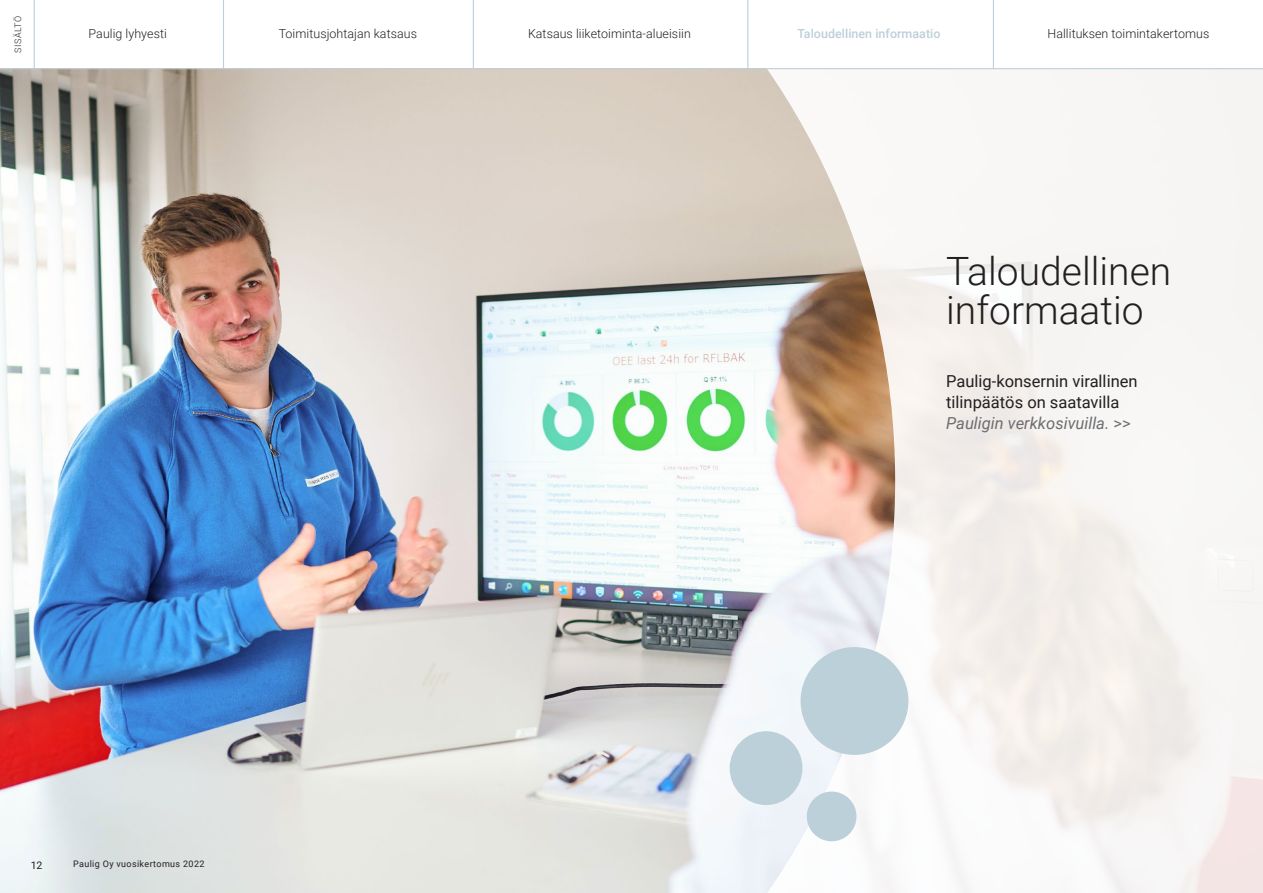
<style>
.page{position:relative;width:1263px;height:893px;background:#fff}
.page>*{position:absolute;margin:0;border:0;box-sizing:border-box;transform-origin:0 0}
.t1{font:300 39px/39px "Roboto";color:#231f20}
.t2{font:16.5px/21px "Roboto";color:#231f20}
.t3{font:300 12.45px "Roboto";letter-spacing:.005em;color:#231f20}
.t4{font:500 12.45px "Roboto";letter-spacing:.005em;color:#bcd0d9}
.t5{font:10.5px "Roboto";color:#231f20}
.t6{font:9px "Roboto";letter-spacing:.04em;color:#231f20}
.t7{font:300 9px "Roboto";letter-spacing:.065em;color:#231f20}
.s1{font-style:italic;color:#6c6d70}
.s2{color:#6c6d70}
</style>
<div class="page">
<img style="left:0;top:69px;width:632px;height:824px">
<svg style="left:632px;top:0;width:631px;height:893px;fill:#f7f5f4"></svg>
<div style="left:730px;top:731px;width:72px;height:74px;background:#bcd0d9;border-radius:50%"></div>
<div style="left:807px;top:791px;width:49px;height:50px;background:#bcd0d9;border-radius:50%"></div>
<div style="left:800px;top:647px;width:108px;height:108px;background:#bcd0d9;border-radius:50%"></div>
<hr style="left:0;top:68px;width:1263px;height:1px;background:#bcd0d9">
<hr style="left:34px;top:0;width:1px;height:69px;background:#bcd0d9">
<hr style="left:223px;top:0;width:1px;height:69px;background:#bcd0d9">
<hr style="left:473px;top:0;width:1px;height:69px;background:#bcd0d9">
<hr style="left:747px;top:0;width:1px;height:69px;background:#bcd0d9">
<hr style="left:993px;top:0;width:1px;height:69px;background:#bcd0d9">
<p class="t7" style="left:12px;top:53px;width:39px;rotate:-90deg">SISÄLTÖ</p>
<p class="t3" style="left:89px;top:25px;width:80px">Paulig lyhyesti</p>
<p class="t3" style="left:279px;top:25px;width:140px">Toimitusjohtajan katsaus</p>
<p class="t3" style="left:528px;top:25px;width:164px">Katsaus liiketoiminta-alueisiin</p>
<p class="t4" style="left:797px;top:25px;width:145px">Taloudellinen informaatio</p>
<p class="t3" style="left:1047px;top:25px;width:163px">Hallituksen toimintakertomus</p>
<h1 class="t1" style="left:946px;top:250px;width:227px">Taloudellinen informaatio</h1>
<h2 class="t2" style="left:946px;top:370px;width:193px">Paulig-konsernin virallinen tilinpäätös on saatavilla<br><span class="s1">Pauligin verkkosivuilla.</span> <span class="s2">&gt;&gt;</span></h2>
<p class="t5" style="left:31px;top:858px;width:13px">12</p>
<p class="t6" style="left:73px;top:858px;width:133px">Paulig Oy vuosikertomus 2022</p>
</div>
